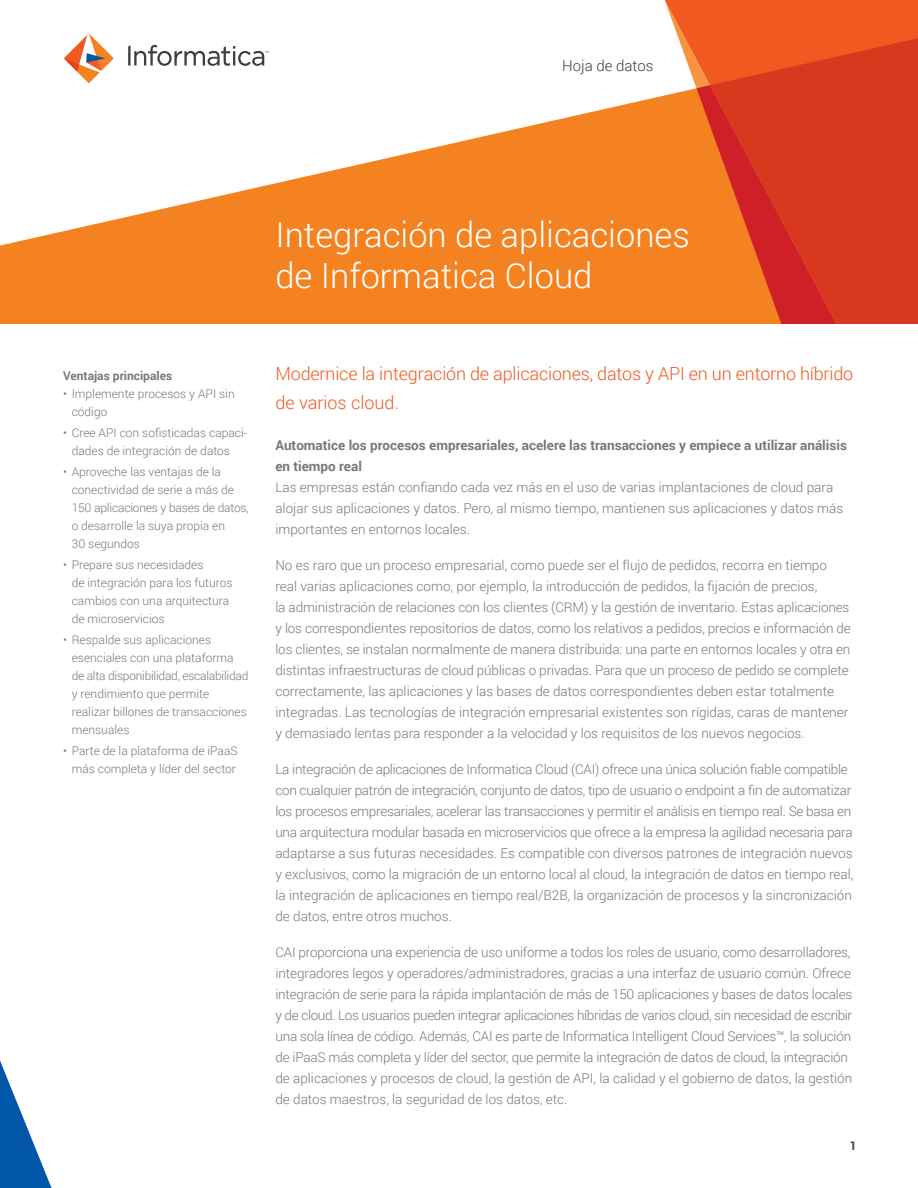
<style>
.page{position:relative;width:918px;height:1188px;background:#fff}
.page>*{position:absolute;margin:0;border:0;box-sizing:border-box;transform-origin:0 0}
._1__Document_Title{font:300 34.5px/41.4px "Roboto";color:#fff}
._2__Summary_Intro_Hi{font:300 18px/28.5px "Roboto";letter-spacing:-.01em;color:#f15921}
.t1{font:300 15px "Roboto";color:#3e3e3f}
._5__Body_Copy{font:300 13.5px/21px "Roboto";letter-spacing:-.01em;color:#76787b}
._4__Main_Copy_Subhea{font:700 13.5px/21px "Roboto";color:#76787b}
.t2{font:300 12px/18px "Roboto";color:#76787b}
._7a__Sidebar_Head{font:700 12px "Roboto";color:#76787b}
.t3{font:700 12px "Roboto";color:#3e3e3f}
</style>
<div class="page">
<svg style="left:0;top:51px;width:658px;height:273px;fill:#f58220"></svg>
<svg style="left:658px;top:0;width:260px;height:324px;background:#f47b3d"></svg>
<div style="left:837px;top:35px;width:81px;height:289px;background:#d8381e"></div>
<svg style="left:665px;top:0;width:172px;height:324px;background:#f17030"></svg>
<svg style="left:696px;top:85px;width:141px;height:239px;background:#de4820"></svg>
<svg style="left:0;top:1060px;width:52px;height:128px"></svg>
<svg style="left:64px;top:33px;width:50px;height:50px"></svg>
<svg style="left:128px;top:45px;width:140px;height:21px"></svg>
<p class="t1" style="left:562px;top:55px;width:93px">Hoja de datos</p>
<p class="_1__Document_Title" style="left:275px;top:212px;width:416px">Integración de aplicaciones de Informatica Cloud</p>
<p class="_7a__Sidebar_Head" style="left:63px;top:368px;width:111px">Ventajas principales</p>
<p class="t2" style="left:72px;top:385px;width:164px;text-indent:-9px">• Implemente procesos y API sin código</p>
<p class="t2" style="left:72px;top:424px;width:177px;text-indent:-9px">• Cree API con sofisticadas capaci&shy;dades de integración de datos</p>
<p class="t2" style="left:72px;top:463px;width:179px;text-indent:-9px">• Aproveche las ventajas de la conectividad de serie a más de<br>150 aplicaciones y bases de datos, o desarrolle la suya propia en<br>30 segundos</p>
<p class="t2" style="left:72px;top:556px;width:162px;text-indent:-9px">• Prepare sus necesidades<br>de integración para los futuros cambios con una arquitectura de microservicios</p>
<p class="t2" style="left:72px;top:631px;width:178px;text-indent:-9px">• Respalde sus aplicaciones esenciales con una plataforma de alta disponibilidad, escalabilidad y rendimiento que permite realizar billones de transacciones mensuales</p>
<p class="t2" style="left:63px;top:742px;width:176px;text-align:center">• Parte de la plataforma de iPaaS más completa y líder del sector</p>
<p class="_2__Summary_Intro_Hi" style="left:275px;top:359px;width:579px">Modernice la integración de aplicaciones, datos y API en un entorno híbrido de varios cloud.</p>
<p class="_4__Main_Copy_Subhea" style="left:275px;top:434px;width:573px">Automatice los procesos empresariales, acelere las transacciones y empiece a utilizar análisis en tiempo real</p>
<p class="_5__Body_Copy" style="left:275px;top:476px;width:569px">Las empresas están confiando cada vez más en el uso de varias implantaciones de cloud para alojar sus aplicaciones y datos. Pero, al mismo tiempo, mantienen sus aplicaciones y datos más importantes en entornos locales.</p>
<p class="_5__Body_Copy" style="left:275px;top:554px;width:577px">No es raro que un proceso empresarial, como puede ser el flujo de pedidos, recorra en tiempo real varias aplicaciones como, por ejemplo, la introducción de pedidos, la fijación de precios,<br>la administración de relaciones con los clientes (CRM) y la gestión de inventario. Estas aplicaciones y los correspondientes repositorios de datos, como los relativos a pedidos, precios e información de los clientes, se instalan normalmente de manera distribuida: una parte en entornos locales y otra en distintas infraestructuras de cloud públicas o privadas. Para que un proceso de pedido se complete correctamente, las aplicaciones y las bases de datos correspondientes deben estar totalmente integradas. Las tecnologías de integración empresarial existentes son rígidas, caras de mantener y demasiado lentas para responder a la velocidad y los requisitos de los nuevos negocios.</p>
<p class="_5__Body_Copy" style="left:275px;top:758px;width:579px">La integración de aplicaciones de Informatica Cloud (CAI) ofrece una única solución fiable compatible con cualquier patrón de integración, conjunto de datos, tipo de usuario o endpoint a fin de automatizar los procesos empresariales, acelerar las transacciones y permitir el análisis en tiempo real. Se basa en una arquitectura modular basada en microservicios que ofrece a la empresa la agilidad necesaria para adaptarse a sus futuras necesidades. Es compatible con diversos patrones de integración nuevos y exclusivos, como la migración de un entorno local al cloud, la integración de datos en tiempo real, la integración de aplicaciones en tiempo real/B2B, la organización de procesos y la sincronización de datos, entre otros muchos.</p>
<p class="_5__Body_Copy" style="left:275px;top:941px;width:579px">CAI proporciona una experiencia de uso uniforme a todos los roles de usuario, como desarrolladores, integradores legos y operadores/administradores, gracias a una interfaz de usuario común. Ofrece integración de serie para la rápida implantación de más de 150 aplicaciones y bases de datos locales y de cloud. Los usuarios pueden integrar aplicaciones híbridas de varios cloud, sin necesidad de escribir una sola línea de código. Además, CAI es parte de Informatica Intelligent Cloud Services™, la solución de iPaaS más completa y líder del sector, que permite la integración de datos de cloud, la integración de aplicaciones y procesos de cloud, la gestión de API, la calidad y el gobierno de datos, la gestión de datos maestros, la seguridad de los datos, etc.</p>
<p class="t3" style="left:850px;top:1138px;width:8px">1</p>
</div>
